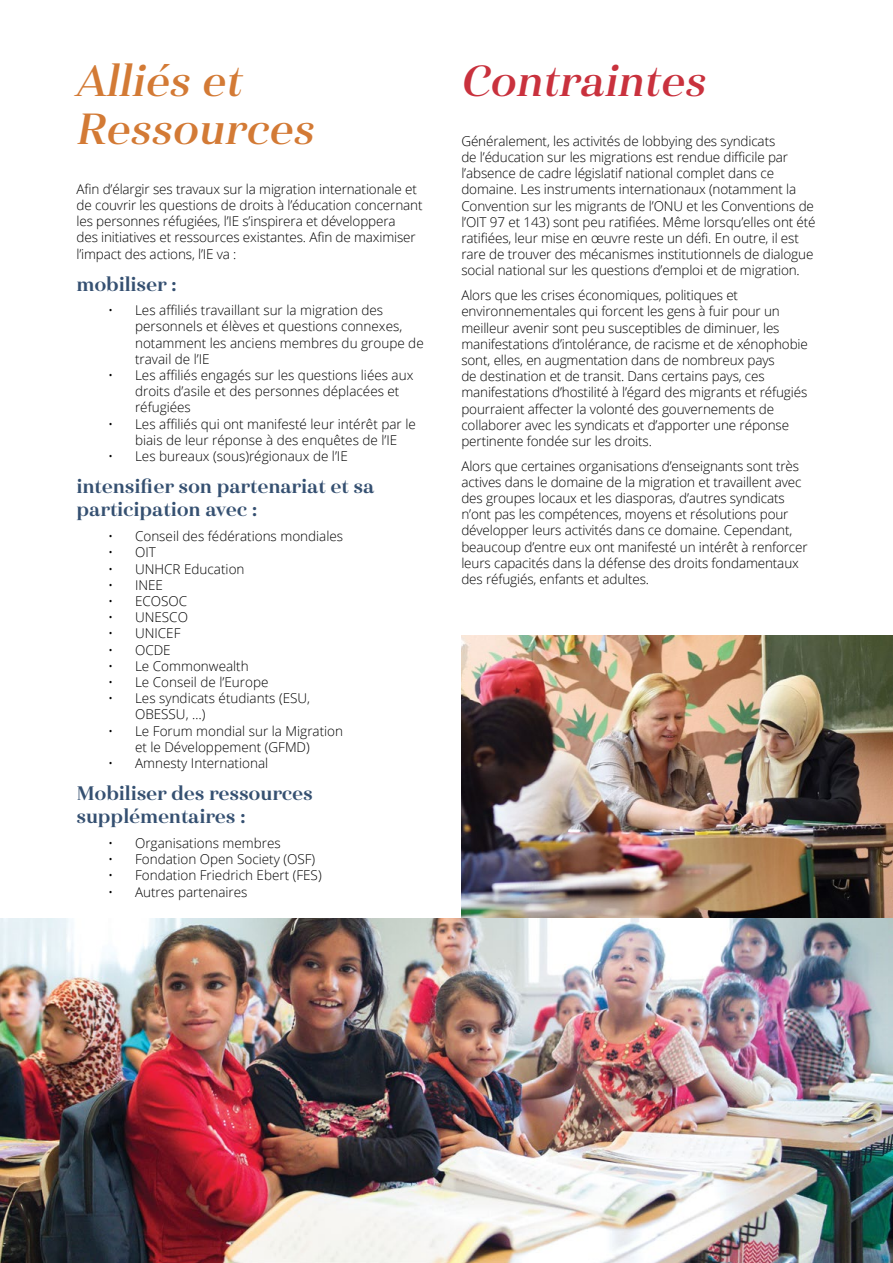
<style>
.page{position:relative;width:893px;height:1263px;background:#fff}
.page>*{position:absolute;margin:0;border:0;box-sizing:border-box;transform-origin:0 0}
.t1{font:43.5px/48px "Haboro Nor Dem It";color:#d37a35}
.t2{font:43.5px "Haboro Nor Dem It";color:#c9313d}
.t3{font:19.5px/23.4px "Haboro Nor Bol";letter-spacing:-.01em;color:#355071}
.t4{font:300 13.5px/16.2px "Open Sans";letter-spacing:-.01em;color:#000}
</style>
<div class="page">
<img style="left:461px;top:636px;width:432px;height:282px">
<img style="left:0;top:918px;width:893px;height:345px">
<h1 class="t1" style="left:77px;top:58px;width:240px">Alliés et<br>Ressources</h1>
<p class="t4" style="left:77px;top:180px;width:347px">Afin d’élargir ses travaux sur la migration internationale et de couvrir les questions de droits à l’éducation concernant les personnes réfugiées, l’IE s’inspirera et développera<br>des initiatives et ressources existantes. Afin de maximiser l’impact des actions, l’IE va :</p>
<h2 class="t3" style="left:77px;top:273px;width:102px">mobiliser :</h2>
<p class="t4" style="left:135px;top:302px;width:290px;text-indent:-27px">• Les affiliés travaillant sur la migration des personnels et élèves et questions connexes, notamment les anciens membres du groupe de travail de l’IE</p>
<p class="t4" style="left:135px;top:367px;width:280px;text-indent:-27px">• Les affiliés engagés sur les questions liées aux droits d’asile et des personnes déplacées et réfugiées</p>
<p class="t4" style="left:135px;top:415px;width:282px;text-indent:-27px">• Les affiliés qui ont manifesté leur intérêt par le biais de leur réponse à des enquêtes de l’IE</p>
<p class="t4" style="left:108px;top:448px;width:241px">• Les bureaux (sous)régionaux de l’IE</p>
<h2 class="t3" style="left:77px;top:475px;width:299px">intensifier son partenariat et sa participation avec :</h2>
<p class="t4" style="left:108px;top:528px;width:237px">• Conseil des fédérations mondiales</p>
<p class="t4" style="left:108px;top:544px;width:49px">• OIT</p>
<p class="t4" style="left:108px;top:560px;width:138px">• UNHCR Education</p>
<p class="t4" style="left:108px;top:576px;width:57px">• INEE</p>
<p class="t4" style="left:108px;top:592px;width:81px">• ECOSOC</p>
<p class="t4" style="left:108px;top:609px;width:81px">• UNESCO</p>
<p class="t4" style="left:108px;top:625px;width:74px">• UNICEF</p>
<p class="t4" style="left:108px;top:641px;width:64px">• OCDE</p>
<p class="t4" style="left:108px;top:657px;width:142px">• Le Commonwealth</p>
<p class="t4" style="left:108px;top:673px;width:162px">• Le Conseil de l’Europe</p>
<p class="t4" style="left:135px;top:690px;width:177px;text-indent:-27px">• Les syndicats étudiants (ESU,<br>OBESSU, …)</p>
<p class="t4" style="left:108px;top:722px;width:237px;text-align:center">• Le Forum mondial sur la Migration et le Développement (GFMD)</p>
<p class="t4" style="left:108px;top:754px;width:162px">• Amnesty International</p>
<h2 class="t3" style="left:77px;top:782px;width:238px">Mobiliser des ressources supplémentaires :</h2>
<p class="t4" style="left:108px;top:834px;width:174px">• Organisations membres</p>
<p class="t4" style="left:108px;top:851px;width:209px">• Fondation Open Society (OSF)</p>
<p class="t4" style="left:108px;top:867px;width:215px">• Fondation Friedrich Ebert (FES)</p>
<p class="t4" style="left:108px;top:883px;width:141px">• Autres partenaires</p>
<h1 class="t2" style="left:461px;top:53px;width:247px">Contraintes</h1>
<p class="t4" style="left:461px;top:132px;width:356px">Généralement, les activités de lobbying des syndicats<br>de l’éducation sur les migrations est rendue difficile par l’absence de cadre législatif national complet dans ce domaine. Les instruments internationaux (notamment la Convention sur les migrants de l’ONU et les Conventions de l’OIT 97 et 143) sont peu ratifiées. Même lorsqu’elles ont été ratifiées, leur mise en œuvre reste un défi. En outre, il est rare de trouver des mécanismes institutionnels de dialogue social national sur les questions d’emploi et de migration.</p>
<p class="t4" style="left:461px;top:287px;width:348px">Alors que les crises économiques, politiques et environnementales qui forcent les gens à fuir pour un meilleur avenir sont peu susceptibles de diminuer, les manifestations d’intolérance, de racisme et de xénophobie sont, elles, en augmentation dans de nombreux pays<br>de destination et de transit. Dans certains pays, ces manifestations d’hostilité à l’égard des migrants et réfugiés pourraient affecter la volonté des gouvernements de collaborer avec les syndicats et d’apporter une réponse pertinente fondée sur les droits.</p>
<p class="t4" style="left:461px;top:457px;width:348px">Alors que certaines organisations d’enseignants sont très actives dans le domaine de la migration et travaillent avec des groupes locaux et les diasporas, d’autres syndicats n’ont pas les compétences, moyens et résolutions pour développer leurs activités dans ce domaine. Cependant, beaucoup d’entre eux ont manifesté un intérêt à renforcer leurs capacités dans la défense des droits fondamentaux des réfugiés, enfants et adultes.</p>
</div>
